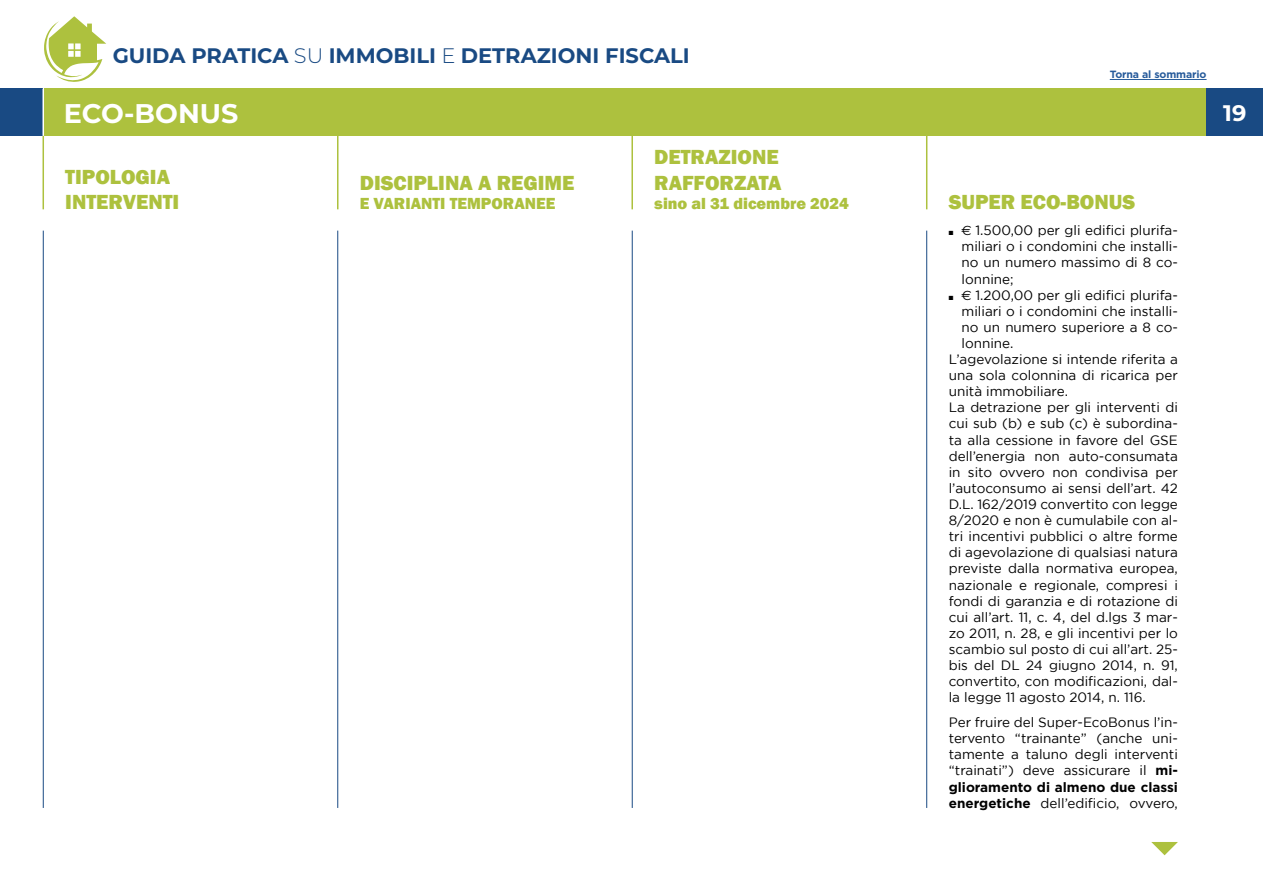
<style>
.page{position:relative;width:1263px;height:893px;background:#fff}
.page>*{position:absolute;margin:0;border:0;box-sizing:border-box;transform-origin:0 0}
.t1{font:700 27px "Montserrat";color:#fff}
.t2{font:700 22.5px "Montserrat";color:#fff}
.t3{font:800 21px/25.2px "Franklin Gothic";color:#adc13e}
.t4{font:700 21px "Montserrat";color:#194a83}
.t5{font:800 16.5px "Franklin Gothic";color:#adc13e}
.t6{font:13.5px/16px "Gotham";color:#000;text-align:justify}
.t7{font:700 13.5px "Gotham Pro";color:#000}
.t8{font:700 10.5px "Gotham Pro";letter-spacing:-.01em;color:#275b9b}
.s1{font-weight:300}
.s2{font-family:"Euro Sans"}
.s3{font-family:"Gotham Pro";font-weight:700}
</style>
<div class="page">
<svg style="left:1151px;top:842px;width:27px;height:13px"></svg>
<hr style="left:926px;top:231px;width:1px;height:577px;background:#194a83">
<hr style="left:632px;top:231px;width:1px;height:577px;background:#194a83">
<hr style="left:337px;top:231px;width:1px;height:577px;background:#194a83">
<hr style="left:43px;top:231px;width:1px;height:577px;background:#194a83">
<div style="left:0;top:89px;width:43px;height:47px;background:#194a83"></div>
<div style="left:44px;top:89px;width:1162px;height:47px;background:#adc13e"></div>
<svg style="left:44px;top:16px;width:62px;height:66px"></svg>
<div style="left:1206px;top:89px;width:57px;height:47px;background:#194a83"></div>
<hr style="left:1110px;top:79px;width:96px;height:1px;background:#275b9b">
<hr style="left:926px;top:136px;width:1px;height:73px;background:#adc13e">
<hr style="left:631px;top:136px;width:2px;height:73px;background:#adc13e">
<hr style="left:337px;top:136px;width:1px;height:73px;background:#adc13e">
<hr style="left:43px;top:136px;width:1px;height:73px;background:#adc13e">
<h3 class="t4" style="left:113px;top:41px;width:579px">GUIDA PRATICA <span class="s1">SU</span> IMMOBILI <span class="s1">E</span> DETRAZIONI FISCALI</h3>
<p class="t8" style="left:1110px;top:68px;width:98px">Torna al sommario</p>
<h1 class="t1" style="left:64px;top:94px;width:176px">ECO-BONUS</h1>
<h2 class="t2" style="left:1223px;top:97px;width:25px">19</h2>
<h3 class="t3" style="left:65px;top:164px;width:116px">TIPOLOGIA<br>INTERVENTI</h3>
<h3 class="t3" style="left:360px;top:170px;width:216px">DISCIPLINA A REGIME</h3>
<p class="t5" style="left:360px;top:193px;width:197px">E VARIANTI TEMPORANEE</p>
<h3 class="t3" style="left:654px;top:145px;width:129px">DETRAZIONE<br>RAFFORZATA</h3>
<p class="t5" style="left:654px;top:193px;width:196px">sino al 31 dicembre 2024</p>
<h3 class="t3" style="left:949px;top:190px;width:188px">SUPER ECO-BONUS</h3>
<p class="t6" style="left:961px;top:222px;width:218px;text-indent:-13px">■ <span class="s2">€</span> 1.500,00 per gli edifici plurifa&shy;miliari o i condomini che installi&shy;no un numero massimo di 8 co&shy;lonnine;</p>
<p class="t6" style="left:949px;top:287px;width:231px">■ <span class="s2">€</span> 1.200,00 per gli edifici plurifa-</p>
<p class="t6" style="left:961px;top:303px;width:218px">miliari o i condomini che installi-</p>
<p class="t6" style="left:961px;top:319px;width:218px">no un numero superiore a 8 co-</p>
<p class="t6" style="left:961px;top:335px;width:53px">lonnine.</p>
<p class="t6" style="left:949px;top:351px;width:231px">L’agevolazione si intende riferita a</p>
<p class="t6" style="left:949px;top:367px;width:231px">una sola colonnina di ricarica per</p>
<p class="t6" style="left:949px;top:383px;width:121px">unità immobiliare.</p>
<p class="t6" style="left:949px;top:399px;width:231px">La detrazione per gli interventi di</p>
<p class="t6" style="left:949px;top:415px;width:231px">cui sub (b) e sub (c) è subordina-</p>
<p class="t6" style="left:949px;top:432px;width:231px">ta alla cessione in favore del GSE</p>
<p class="t6" style="left:949px;top:448px;width:231px">dell’energia non auto-consumata</p>
<p class="t6" style="left:949px;top:464px;width:231px">in sito ovvero non condivisa per</p>
<p class="t6" style="left:949px;top:480px;width:231px">l’autoconsumo ai sensi dell’art. 42</p>
<p class="t6" style="left:949px;top:496px;width:231px">D.L. 162/2019 convertito con legge</p>
<p class="t6" style="left:949px;top:512px;width:231px">8/2020 e non è cumulabile con al-</p>
<p class="t6" style="left:949px;top:528px;width:231px">tri incentivi pubblici o altre forme</p>
<p class="t6" style="left:949px;top:544px;width:231px">di agevolazione di qualsiasi natura</p>
<p class="t6" style="left:949px;top:560px;width:231px">previste dalla normativa europea,</p>
<p class="t6" style="left:949px;top:576px;width:231px">nazionale e regionale, compresi i</p>
<p class="t6" style="left:949px;top:593px;width:231px">fondi di garanzia e di rotazione di</p>
<p class="t6" style="left:949px;top:609px;width:231px">cui all’art. 11, c. 4, del d.lgs 3 mar-</p>
<p class="t6" style="left:949px;top:625px;width:231px">zo 2011, n. 28, e gli incentivi per lo</p>
<p class="t6" style="left:949px;top:641px;width:231px">scambio sul posto di cui all’art. 25-</p>
<p class="t6" style="left:949px;top:657px;width:231px">bis del DL 24 giugno 2014, n. 91,</p>
<p class="t6" style="left:949px;top:673px;width:231px">convertito, con modificazioni, dal-</p>
<p class="t6" style="left:949px;top:689px;width:199px">la legge 11 agosto 2014, n. 116.</p>
<p class="t6" style="left:949px;top:714px;width:231px">Per fruire del Super-EcoBonus l’in&shy;tervento “trainante” (anche uni&shy;tamente a taluno degli interventi “trainati”) deve assicurare il <span class="s3">mi-</span></p>
<p class="t7" style="left:949px;top:779px;width:231px">glioramento di almeno due classi</p>
<p class="t6" style="left:949px;top:795px;width:231px"><span class="s3">energetiche</span> dell’edificio, ovvero,</p>
</div>
